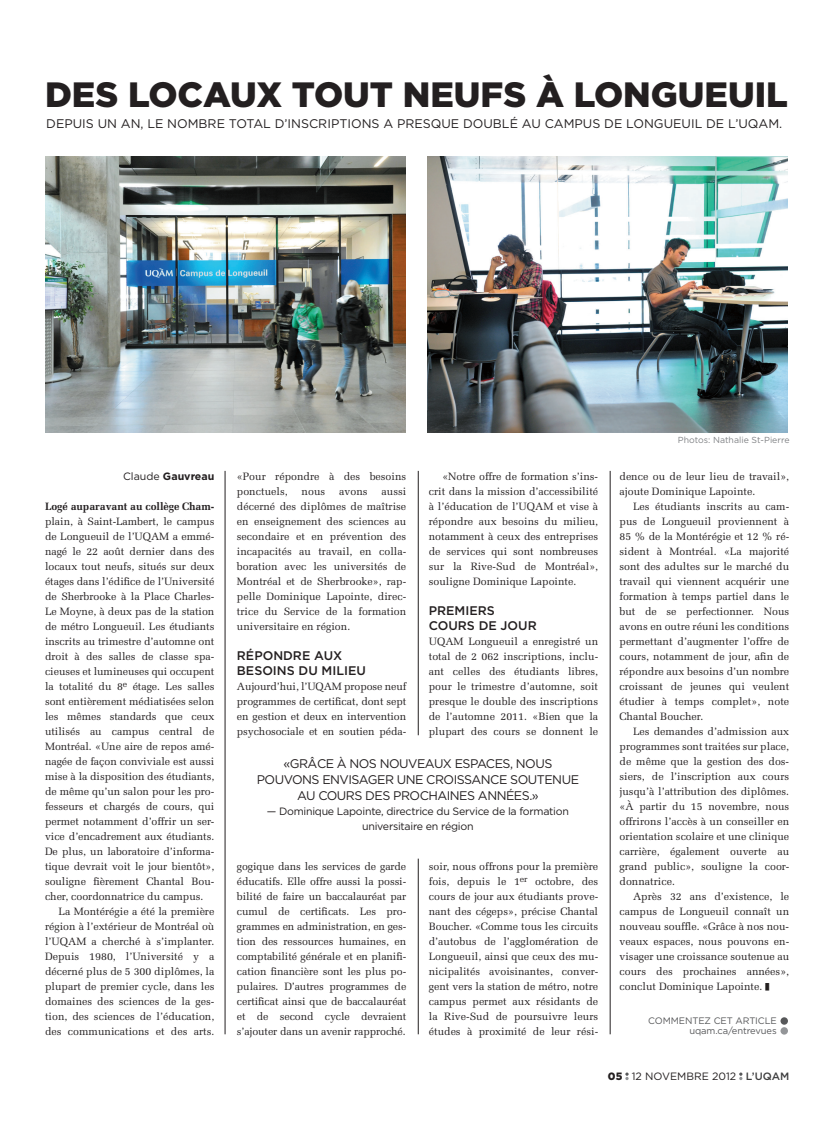
<style>
.page{position:relative;width:833px;height:1125px;background:#fff}
.page>*{position:absolute;margin:0;border:0;box-sizing:border-box;transform-origin:0 0}
.t1{font:900 35.12px "Gotham";color:#231f20}
.t2{font:12.5px "Gotham";color:#231f20}
.t3{font:500 12.5px/15px "Gotham";color:#231f20}
.t4{font:10.62px/15px "Melior";color:#231f20;text-align:justify}
.t5{font:10.62px/15px "Gotham";letter-spacing:-.025em;color:#231f20;text-align:center}
.t6{font:700 10.62px "Melior";letter-spacing:-.005em;color:#231f20}
.t7{font:10.62px "Gotham";color:#231f20}
.t8{font:700 10.62px "Gotham";color:#231f20}
.t9{font:9.38px/10px "Gotham";letter-spacing:-.01em;color:#57585a}
.t10{font:8.75px "Gotham";color:#808285}
.s1{font-weight:400}
.s2{font-weight:900}
.s3{font-weight:500;color:#3e3e3f}
</style>
<div class="page">
<svg style="left:625px;top:1073px;width:3px;height:7px"></svg>
<svg style="left:739px;top:1073px;width:3px;height:7px"></svg>
<hr style="left:610px;top:471px;width:1px;height:563px;background:#231f20">
<hr style="left:418px;top:471px;width:1px;height:264px;background:#231f20">
<hr style="left:418px;top:859px;width:1px;height:175px;background:#231f20">
<hr style="left:225px;top:471px;width:1px;height:563px;background:#231f20">
<div style="left:780px;top:1017px;width:8px;height:8px;background:#57585a;border-radius:50%"></div>
<div style="left:780px;top:1027px;width:8px;height:8px;background:#939598;border-radius:50%"></div>
<img style="left:428px;top:157px;width:360px;height:276px">
<img style="left:45px;top:157px;width:360px;height:276px">
<h1 class="t1" style="left:45px;top:74px;width:741px">DES LOCAUX TOUT NEUFS À LONGUEUIL</h1>
<p class="t2" style="left:46px;top:117px;width:18px">DEPUIS</p>
<p class="t2" style="left:98px;top:117px;width:80px">UN AN, LENOMBRE</p>
<p class="t2" style="left:229px;top:117px;width:10px">TOTAL</p>
<p class="t2" style="left:275px;top:117px;width:22px">D’INSCRIPTIONS</p>
<p class="t2" style="left:383px;top:117px;width:24px">A PRESQUE</p>
<p class="t2" style="left:463px;top:117px;width:10px">DOUBLÉ</p>
<p class="t2" style="left:522px;top:117px;width:33px">AU CAMPUS</p>
<p class="t2" style="left:604px;top:117px;width:39px">DE LONGUEUIL</p>
<p class="t2" style="left:706px;top:117px;width:78px">DE L’UQAM.</p>
<p class="t8" style="left:123px;top:470px;width:93px"><span class="s1">CLAUDE</span> Gauvreau</p>
<p class="t6" style="left:45px;top:500px;width:171px">Logé auparavant au collège Cham-</p>
<p class="t4" style="left:45px;top:514px;width:171px">plain, à Saint-Lambert, le campus de Longueuil de l’UQAM a emmé&shy;nagé le 22 août dernier dans des locaux tout neufs, situés sur deux étages dans l’édifice de l’Université de Sherbrooke à la Place Charles-Le Moyne, à deux pas de la station de métro Longueuil. Les étudiants inscrits au trimestre d’automne ont droit à des salles de classe spa&shy;cieuses et lumineuses qui occupent la totalité du 8<sup>e</sup> étage. Les salles sont entièrement médiatisées selon les mêmes standards que ceux utilisés au campus central de Montréal. «Une aire de repos amé&shy;nagée de façon conviviale est aussi mise à la disposition des étudiants, de même qu’un salon pour les pro&shy;fesseurs et chargés de cours, qui permet notamment d’offrir un ser&shy;vice d’encadrement aux étudiants.<br>De plus, un laboratoire d’informa&shy;tique devrait voit le jour bientôt», souligne fièrement Chantal Bou&shy;cher, coordonnatrice du campus.</p>
<p class="t4" style="left:45px;top:904px;width:171px;text-indent:14px">La Montérégie a été la première région à l’extérieur de Montréal où l’UQAM a cherché à s’implanter.<br>Depuis 1980, l’Université y a décerné plus de 5 300 diplômes, la plupart de premier cycle, dans les domaines des sciences de la ges&shy;tion, des sciences de l’éducation, des communications et des arts.</p>
<p class="t4" style="left:237px;top:469px;width:171px">«Pour répondre à des besoins ponctuels,</p>
<p class="t4" style="left:237px;top:484px;width:171px;text-indent:145px">aussi décerné des diplômes de maîtrise en enseignement des sciences au secondaire et en prévention des incapacités au travail, en colla&shy;boration avec les universités de Montréal et de Sherbrooke», rap&shy;pelle Dominique Lapointe, direc&shy;trice du Service de la formation universitaire en région.</p>
<p class="t3" style="left:237px;top:648px;width:37px">RÉPONDRE</p>
<p class="t3" style="left:314px;top:648px;width:30px">AU X</p>
<p class="t3" style="left:237px;top:663px;width:10px">BESOINS</p>
<p class="t3" style="left:298px;top:663px;width:32px">DU MILIEU</p>
<p class="t4" style="left:237px;top:679px;width:171px">Aujourd’hui, l’UQAM propose neuf programmes de certificat, dont sept en gestion et deux en intervention psychosociale et en soutien péda-</p>
<p class="t4" style="left:301px;top:484px;width:25px">nous</p>
<p class="t4" style="left:339px;top:484px;width:30px">avons</p>
<p class="t4" style="left:429px;top:469px;width:171px;text-indent:14px">«Notre offre de formation s’ins&shy;crit dans la mission d’accessibilité à l’éducation de l’UQAM et vise à répondre aux besoins du milieu, notamment à ceux des entreprises de services qui sont nombreuses sur la Rive-Sud de Montréal», souligne Dominique Lapointe.</p>
<p class="t3" style="left:429px;top:603px;width:10px">PREMIERS<br>COURS</p>
<p class="t3" style="left:478px;top:618px;width:32px">DE JOUR</p>
<p class="t4" style="left:429px;top:634px;width:171px">UQAM Longueuil a enregistré un total de 2 062 inscriptions, inclu&shy;ant celles des étudiants libres, pour le trimestre d’automne, soit presque le double des inscriptions de l’automne 2011. «Bien que la plupart des cours se donnent le</p>
<p class="t2" style="left:283px;top:756px;width:76px">«GRÂCE À NOS</p>
<p class="t2" style="left:379px;top:756px;width:10px">NOUVEAU</p>
<p class="t2" style="left:443px;top:756px;width:21px">X ESPACES</p>
<p class="t2" style="left:510px;top:756px;width:16px">, NOUS</p>
<p class="t2" style="left:257px;top:772px;width:10px">POUVONS</p>
<p class="t2" style="left:322px;top:772px;width:9px">ENVISAGER</p>
<p class="t2" style="left:397px;top:772px;width:10px">UNE</p>
<p class="t2" style="left:426px;top:772px;width:9px">CROISSANCE</p>
<p class="t2" style="left:510px;top:772px;width:10px">SOUTENUE</p>
<p class="t2" style="left:297px;top:789px;width:31px">AU COURS</p>
<p class="t2" style="left:365px;top:789px;width:9px">DES</p>
<p class="t2" style="left:393px;top:789px;width:10px">PROC</p>
<p class="t2" style="left:428px;top:789px;width:18px">HAINES</p>
<p class="t2" style="left:478px;top:789px;width:10px">ANNÉES</p>
<p class="t2" style="left:529px;top:789px;width:11px">.»</p>
<p class="t5" style="left:267px;top:804px;width:303px">— DOMINIQUE LAPOINTE, DIRECTRICE DU SERVICE DE LA FORMATION<br>UNIVERSITAIRE EN RÉGION</p>
<p class="t4" style="left:237px;top:859px;width:171px">gogique dans les services de garde éducatifs. Elle offre aussi la possi&shy;bilité de faire un baccalauréat par cumul de certificats. Les pro&shy;grammes en administration, en ges&shy;tion des ressources humaines, en comptabilité générale et en planifi&shy;cation financière sont les plus po&shy;pulaires. D’autres programmes de certificat ainsi que de baccalauréat et de second cycle devraient s’ajouter dans un avenir rapproché.</p>
<p class="t4" style="left:429px;top:859px;width:171px">soir, nous offrons pour la première fois, depuis le 1<sup>er</sup> octobre, des cours de jour aux étudiants prove&shy;nant des cégeps», précise Chantal Boucher. «Comme tous les circuits d’autobus de l’agglomération de Longueuil, ainsi que ceux des mu&shy;nicipalités avoisinantes, conver&shy;gent vers la station de métro, notre campus permet aux résidants de la Rive-Sud de poursuivre leurs études à proximité de leur rési-</p>
<p class="t10" style="left:678px;top:435px;width:113px">PHOTOS: NATHALIE ST-PIERRE</p>
<p class="t4" style="left:619px;top:469px;width:171px">dence ou de leur lieu de travail», ajoute Dominique Lapointe.</p>
<p class="t4" style="left:619px;top:499px;width:171px;text-indent:14px">Les étudiants inscrits au cam&shy;pus de Longueuil proviennent à 85 % de la Montérégie et 12 % ré&shy;sident à Montréal. «La majorité sont des adultes sur le marché du travail qui viennent acquérir une formation à temps partiel dans le but de se perfectionner. Nous avons en outre réuni les conditions permettant d’augmenter l’offre de cours, notamment de jour, afin de répondre aux besoins d’un nombre croissant de jeunes qui veulent étudier à temps complet», note Chantal Boucher.</p>
<p class="t4" style="left:619px;top:724px;width:171px;text-indent:14px">Les demandes d’admission aux programmes sont traitées sur place, de même que la gestion des dos&shy;siers, de l’inscription aux cours jusqu’à l’attribution des diplômes. «À partir du 15 novembre, nous offrirons l’accès à un conseiller en orientation scolaire et une clinique carrière, également ouverte au grand public», souligne la coor&shy;donnatrice.</p>
<p class="t4" style="left:619px;top:889px;width:171px;text-indent:14px">Après 32 ans d’existence, le campus de Longueuil connaît un nouveau souffle. «Grâce à nos nou&shy;veaux espaces, nous pouvons en&shy;visager une croissance soutenue au cours des prochaines années», conclut Dominique Lapointe.</p>
<p class="t9" style="left:648px;top:1016px;width:15px">COMMENTE</p>
<p class="t9" style="left:704px;top:1016px;width:17px">Z CET</p>
<p class="t9" style="left:689px;top:1016px;width:89px;text-indent:46px">ARTICLE<br>UQAM.CA/ENTREVUES</p>
<p class="t7" style="left:608px;top:1070px;width:183px"><span class="s2">05</span> 12 NOVEMBRE 2012 <span class="s3">L’UQAM</span></p>
</div>
